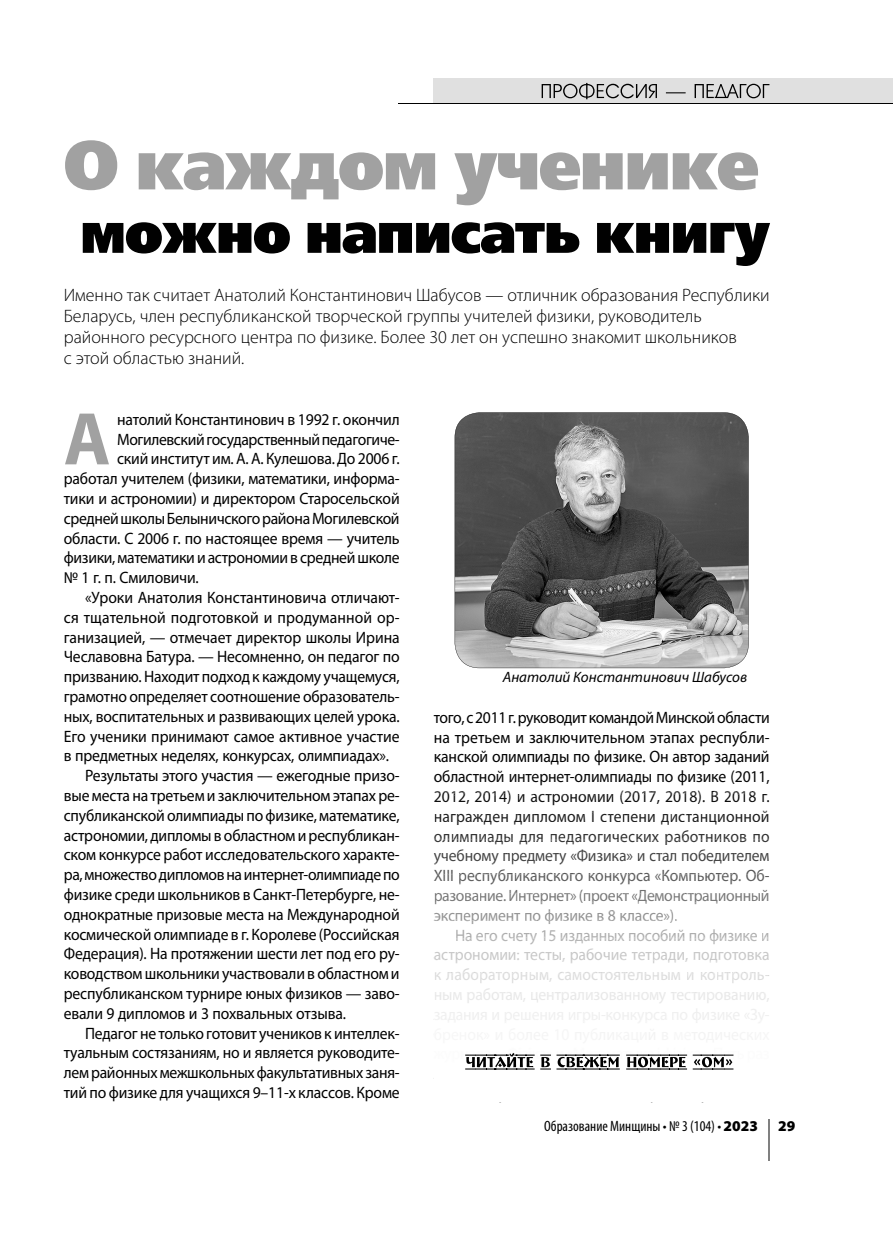
<style>
.page{position:relative;width:893px;height:1238px;background:#fff}
.page>*{position:absolute;margin:0;border:0;box-sizing:border-box;transform-origin:0 0}
.t1{font:700 75.3px "Myriad Pro";color:#a1a1a1;scale:.95 1}
.t2{font:69px "Free Set Black C";letter-spacing:-.025em;color:#a1a1a1}
.t3{font:57px "Free Set Black C";letter-spacing:-.025em;color:#010101}
.t4{font:300 18px/21px "Myriad Pro";color:#000}
.t5{font:16.5px/19.8px "Myriad Pro";letter-spacing:-.01em;color:#000;text-align:justify;scale:.95 1}
.t6{font:16.5px/19.8px "Myriad Pro";letter-spacing:-.015em;color:#727272;text-align:justify;scale:.95 1}
.t7{font:16.5px/19.8px "Myriad Pro";letter-spacing:-.01em;color:#c8c8c8;text-align:justify;scale:.95 1}
.t8{font:condensed 15px "Myriad Pro";color:#000}
.t9{font:italic 15px "Myriad Pro";color:#000}
.t10{font:900 15px "Myriad Pro";color:#000}
.s1{color:#040404}
.s2{color:#060606}
.s3{color:#070707}
.s4{color:#030303}
.s5{color:#050505}
.s6{color:#020202}
.s7{color:#080808}
.s8{color:#101010}
.s9{color:#0c0c0c}
.s10{color:#0f0f0f}
.s11{color:#111}
.s12{color:#0b0b0b}
.s13{color:#1f1f1f}
.s14{color:#202020}
.s15{color:#1e1e1e}
.s16{color:#191919}
.s17{color:#181818}
.s18{color:#313131}
.s19{color:#303030}
.s20{color:#2f2f2f}
.s21{color:#464646}
.s22{color:#3e3e3e}
.s23{color:#454545}
.s24{color:#3f3f3f}
.s25{color:#565656}
.s26{color:#585858}
.s27{color:#595959}
.s28{color:#575757}
.s29{color:#606060}
.s30{color:#797979}
.s31{color:#787878}
.s32{color:#707070}
.s33{color:#6f6f6f}
.s34{color:#949494}
.s35{color:#939393}
.s36{color:#8a8a8a}
.s37{color:#8b8b8b}
.s38{color:#979797}
.s39{color:#acacac}
.s40{color:#aeaeae}
.s41{color:#c9c9c9}
.s42{color:#c6c6c6}
.s43{color:#cacaca}
.s44{color:#dcdcdc}
.s45{color:#d6d6d6}
.s46{color:#d5d5d5}
.s47{color:#d7d7d7}
.s48{color:#ddd}
.s49{color:#d8d8d8}
.s50{color:#e8e8e8}
.s51{color:#e5e5e5}
.s52{color:#e9e9e9}
.s53{font-weight:900;font-stretch:normal}
</style>
<div class="page">
<hr style="left:769px;top:1120px;width:1px;height:41px;background:#808080">
<div style="left:433px;top:78px;width:460px;height:25px;background:#e0e0e0"></div>
<hr style="left:399px;top:103px;width:494px;height:1px;background:#000">
<svg style="left:542px;top:83px;width:227px;height:16px"></svg>
<svg style="left:455px;top:412px;width:294px;height:256px;background:#6d6d6d"></svg>
<img style="left:465px;top:1068px;width:269px;height:2px">
<svg style="left:465px;top:1053px;width:268px;height:16px"></svg>
<h2 class="t2" style="left:64px;top:125px;width:697px">О каждом ученике</h2>
<h3 class="t3" style="left:80px;top:200px;width:691px">можно написать книгу</h3>
<p class="t4" style="left:64px;top:285px;width:707px">Именно так считает Анатолий Константинович Шабусов — отличник образования Республики Беларусь, член республиканской творческой группы учителей физики, руководитель районного ресурсного центра по физике. Более 30 лет он успешно знакомит школьников<br>с этой областью знаний.</p>
<h1 class="t1" style="left:64px;top:394px;width:51px">А</h1>
<p class="t5" style="left:117px;top:409px;width:299px">натолий Константинович в 1992 г. окончил</p>
<p class="t5" style="left:117px;top:429px;width:299px">Могилевский государственный педагогиче-</p>
<p class="t5" style="left:117px;top:449px;width:299px">ский институт им. А. А. Кулешова. До 2006 г.</p>
<p class="t5" style="left:64px;top:468px;width:355px">работал учителем (физики, математики, информа-</p>
<p class="t5" style="left:64px;top:488px;width:355px">тики и астрономии) и директором Старосельской</p>
<p class="t5" style="left:64px;top:508px;width:355px">средней школы Белыничского района Могилевской</p>
<p class="t5" style="left:64px;top:528px;width:355px">области. С 2006 г. по настоящее время — учитель</p>
<p class="t5" style="left:64px;top:548px;width:355px">физики, математики и астрономии в средней школе</p>
<p class="t5" style="left:64px;top:567px;width:144px">№ 1 г. п. Смиловичи.</p>
<p class="t5" style="left:85px;top:587px;width:333px">«Уроки Анатолия Константиновича отличают-</p>
<p class="t5" style="left:64px;top:607px;width:355px">ся тщательной подготовкой и продуманной ор-</p>
<p class="t5" style="left:64px;top:627px;width:355px">ганизацией, — отмечает директор школы Ирина</p>
<p class="t5" style="left:64px;top:647px;width:355px">Чеславовна Батура. — Несомненно, он педагог по</p>
<p class="t5" style="left:64px;top:666px;width:355px">призванию. Находит подход к каждому учащемуся,</p>
<p class="t5" style="left:64px;top:686px;width:355px">грамотно определяет соотношение образователь-</p>
<p class="t5" style="left:64px;top:706px;width:355px">ных, воспитательных и развивающих целей урока.</p>
<p class="t5" style="left:64px;top:726px;width:355px">Его ученики принимают самое активное участие</p>
<p class="t5" style="left:64px;top:746px;width:344px">в предметных неделях, конкурсах, олимпиадах».</p>
<p class="t5" style="left:85px;top:765px;width:333px">Результаты этого участия — ежегодные призо-</p>
<p class="t5" style="left:64px;top:785px;width:355px">вые места на третьем и заключительном этапах ре-</p>
<p class="t5" style="left:64px;top:805px;width:355px">спубликанской олимпиады по физике, математике,</p>
<p class="t5" style="left:64px;top:825px;width:355px">астрономии, дипломы в областном и республикан-</p>
<p class="t5" style="left:64px;top:845px;width:355px">ском конкурсе работ исследовательского характе-</p>
<p class="t5" style="left:64px;top:864px;width:355px">ра, множество дипломов на интернет-олимпиаде по</p>
<p class="t5" style="left:64px;top:884px;width:355px">физике среди школьников в Санкт-Петербурге, не-</p>
<p class="t5" style="left:64px;top:904px;width:355px">однократные призовые места на Международной</p>
<p class="t5" style="left:64px;top:924px;width:355px">космической олимпиаде в г. Королеве (Российская</p>
<p class="t5" style="left:64px;top:944px;width:355px">Федерация). На протяжении шести лет под его ру-</p>
<p class="t5" style="left:64px;top:963px;width:355px">ководством школьники участвовали в областном и</p>
<p class="t5" style="left:64px;top:983px;width:355px">республиканском турнире юных физиков — заво-</p>
<p class="t5" style="left:64px;top:1003px;width:299px">евали 9 дипломов и 3 похвальных отзыва.</p>
<p class="t5" style="left:85px;top:1023px;width:333px">Педагог не только готовит учеников к интеллек-</p>
<p class="t5" style="left:64px;top:1043px;width:355px">туальным состязаниям, но и является руководите-</p>
<p class="t5" style="left:64px;top:1062px;width:355px">лем районных межшкольных факультативных заня-</p>
<p class="t5" style="left:64px;top:1082px;width:355px">тий по физике для учащихся 9–11-х классов. Кроме</p>
<p class="t9" style="left:503px;top:668px;width:246px">Анатолий Константинович Шабусов</p>
<p class="t5" style="left:434px;top:707px;width:355px">того, с 2011 г. руководит командой Минской области на третьем и заключительном этапах республи&shy;канской олимпиады по физике. Он автор заданий</p>
<p class="t6" style="left:434px;top:767px;width:355px"><span class="s1">об</span><span class="s2">ластной</span> <span class="s3">инте</span><span class="s1">рн</span><span class="s2">ет</span><span class="s4">-о</span><span class="s1">ли</span><span class="s2">мпиады п</span><span class="s5">о</span> <span class="s6">фи</span><span class="s1">зи</span><span class="s4">ке</span> <span class="s7">(20</span><span class="s2">11</span><span class="s7">, </span><span class="s8">20</span><span class="s9">12</span><span class="s8">,</span> <span class="s9">20</span><span class="s10">14</span><span class="s9">) и</span> <span class="s8">ас</span><span class="s11">тр</span><span class="s9">он</span><span class="s8">ом</span><span class="s9">ии (2017</span><span class="s11">,</span> <span class="s9">2018</span><span class="s12">)</span><span class="s8">.</span> <span class="s9">В 2</span><span class="s8">01</span><span class="s9">8 г</span><span class="s8">. </span><span class="s13">на</span><span class="s14">гр</span><span class="s15">аж</span><span class="s16">ден</span> <span class="s13">ди</span><span class="s15">пломом</span> <span class="s17">І</span> <span class="s15">степе</span><span class="s16">ни дис</span><span class="s15">та</span><span class="s13">нц</span><span class="s15">ионн</span><span class="s17">ой </span><span class="s18">олимпи</span><span class="s19">ады для педагогических р</span><span class="s20">аб</span><span class="s19">отни</span><span class="s18">ков по </span><span class="s21">уч</span><span class="s22">еб</span><span class="s23">но</span><span class="s24">му</span> <span class="s23">п</span><span class="s24">редмету</span> <span class="s23">«Ф</span><span class="s24">из</span><span class="s23">ик</span><span class="s24">а</span><span class="s23">»</span> <span class="s24">и ста</span><span class="s23">л</span> <span class="s24">по</span><span class="s22">бе</span><span class="s24">ди</span><span class="s23">те</span><span class="s24">лем </span><span class="s25">XIII</span> <span class="s26">рес</span><span class="s27">пу</span><span class="s25">бл</span><span class="s26">ик</span><span class="s28">анског</span><span class="s26">о конкур</span><span class="s28">са</span> <span class="s26">«</span><span class="s25">Ко</span><span class="s26">мпьютер</span><span class="s29">.</span> <span class="s25">Об&shy;</span><span class="s30">разо</span>вание<span class="s31">.</span><span class="s32">И</span>нтернет» <span class="s33">(</span>проект «<span class="s32">Де</span>монстрационн<span class="s32">ый </span><span class="s34">эксп</span><span class="s35">ер</span><span class="s34">им</span><span class="s35">ен</span><span class="s34">т</span> <span class="s35">по</span> <span class="s36">ф</span><span class="s35">изике в</span> <span class="s37">8</span> <span class="s35">классе»)</span><span class="s38">.</span></p>
<p class="t7" style="left:434px;top:925px;width:355px;text-indent:21px"><span class="s39">На</span> <span class="s40">его счету</span> <span class="s39">15</span> <span class="s40">изданных пос</span><span class="s39">обий</span> <span class="s40">по</span> <span class="s39">фи</span><span class="s40">зике и </span>астрономии<span class="s41">:</span> тесты, р<span class="s42">аб</span>очие тетради<span class="s43">,</span> подготовка <span class="s44">к</span> <span class="s45">ла</span><span class="s46">бо</span><span class="s45">ра</span><span class="s47">торным</span><span class="s48">,</span> <span class="s45">самост</span><span class="s47">оятельны</span><span class="s49">м и</span> <span class="s45">ко</span><span class="s47">нтроль&shy;</span><span class="s50">ны</span><span class="s51">м</span> <span class="s52">ра</span><span class="s50">ботам, ц</span><span class="s51">ентрал</span><span class="s50">из</span><span class="s51">ов</span><span class="s50">ан</span><span class="s51">но</span><span class="s50">му тес</span><span class="s51">тиро</span><span class="s50">ва</span><span class="s51">нию,</span></p>
<p class="t8" style="left:544px;top:1117px;width:215px">Образование Минщины • № 3 (104) • <span class="s53">2023</span></p>
<p class="t10" style="left:778px;top:1117px;width:19px">29</p>
</div>
